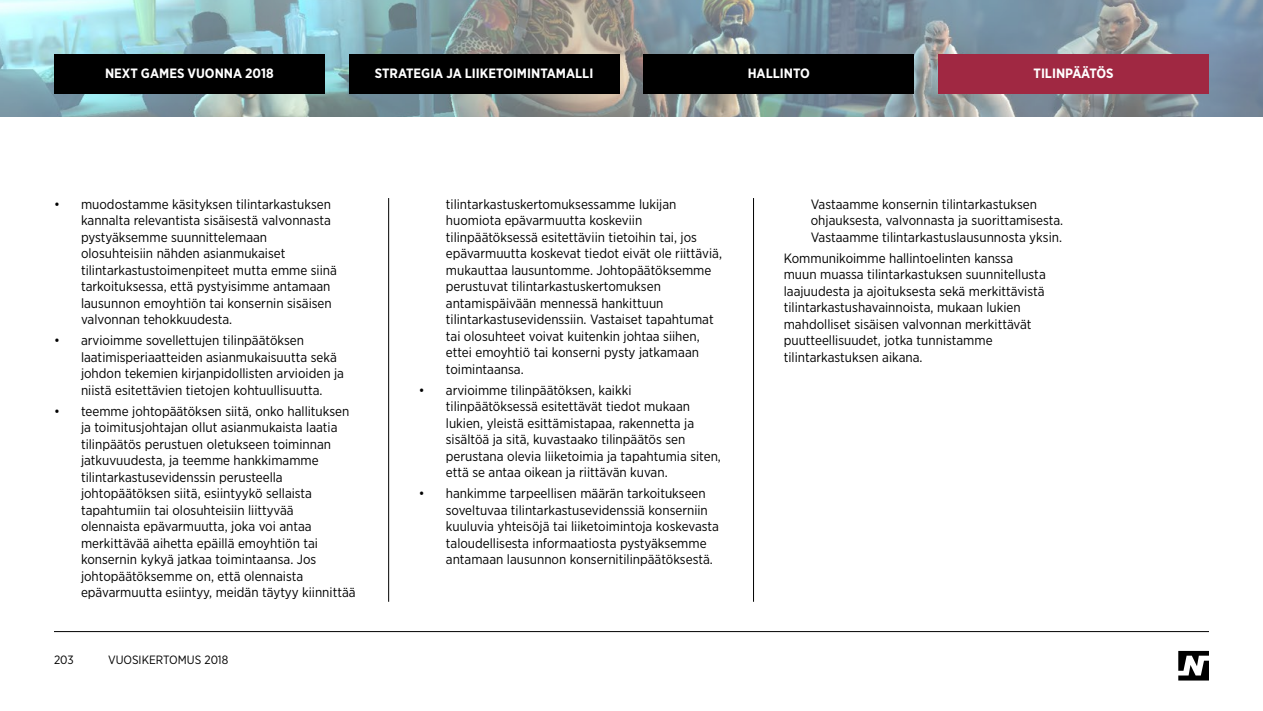
<style>
.page{position:relative;width:1263px;height:711px;background:#fff}
.page>*{position:absolute;margin:0;border:0;box-sizing:border-box;transform-origin:0 0}
.t1{font:13.5px/16.5px "Gotham Narrow";color:#000}
.t2{font:700 13.5px "Gotham Narrow";color:#fff}
.t3{font:12px "Gotham Narrow";color:#000}
</style>
<div class="page">
<hr style="left:54px;top:631px;width:1155px;height:1px;background:#000">
<svg style="left:1178px;top:650px;width:31px;height:30px"></svg>
<img style="left:0;top:0;width:1263px;height:116px">
<hr style="left:388px;top:198px;width:1px;height:403px;background:#000">
<hr style="left:753px;top:198px;width:1px;height:403px;background:#000">
<div style="left:938px;top:54px;width:271px;height:39px;background:#a02842"></div>
<div style="left:54px;top:54px;width:271px;height:39px;background:#000"></div>
<div style="left:349px;top:54px;width:270px;height:39px;background:#000"></div>
<div style="left:643px;top:54px;width:271px;height:39px;background:#000"></div>
<p class="t2" style="left:105px;top:65px;width:170px">NEXT GAMES VUONNA 2018</p>
<p class="t2" style="left:375px;top:65px;width:220px">STRATEGIA JA LIIKETOIMINTAMALLI</p>
<p class="t2" style="left:748px;top:65px;width:64px">HALLINTO</p>
<p class="t2" style="left:1033px;top:65px;width:82px">TILINPÄÄTÖS</p>
<p class="t1" style="left:81px;top:195px;width:257px;text-indent:-27px">• muodostamme käsityksen tilintarkastuksen kannalta relevantista sisäisestä valvonnasta pystyäksemme suunnittelemaan olosuhteisiin nähden asianmukaiset tilintarkastustoimenpiteet mutta emme siinä tarkoituksessa, että pystyisimme antamaan lausunnon emoyhtiön tai konsernin sisäisen valvonnan tehokkuudesta.</p>
<p class="t1" style="left:81px;top:332px;width:265px;text-indent:-27px">• arvioimme sovellettujen tilinpäätöksen laatimisperiaatteiden asianmukaisuutta sekä johdon tekemien kirjanpidollisten arvioiden ja niistä esitettävien tietojen kohtuullisuutta.</p>
<p class="t1" style="left:81px;top:402px;width:276px;text-indent:-27px">• teemme johtopäätöksen siitä, onko hallituksen ja toimitusjohtajan ollut asianmukaista laatia tilinpäätös perustuen oletukseen toiminnan jatkuvuudesta, ja teemme hankkimamme tilintarkastusevidenssin perusteella johtopäätöksen siitä, esiintyykö sellaista tapahtumiin tai olosuhteisiin liittyvää olennaista epävarmuutta, joka voi antaa merkittävää aihetta epäillä emoyhtiön tai konsernin kykyä jatkaa toimintaansa. Jos johtopäätöksemme on, että olennaista epävarmuutta esiintyy, meidän täytyy kiinnittää</p>
<p class="t3" style="left:54px;top:652px;width:21px">203</p>
<p class="t3" style="left:108px;top:652px;width:122px">VUOSIKERTOMUS 2018</p>
<p class="t1" style="left:446px;top:195px;width:278px">tilintarkastuskertomuksessamme lukijan huomiota epävarmuutta koskeviin tilinpäätöksessä esitettäviin tietoihin tai, jos epävarmuutta koskevat tiedot eivät ole riittäviä, mukauttaa lausuntomme. Johtopäätöksemme perustuvat tilintarkastuskertomuksen antamispäivään mennessä hankittuun tilintarkastusevidenssiin. Vastaiset tapahtumat tai olosuhteet voivat kuitenkin johtaa siihen, ettei emoyhtiö tai konserni pysty jatkamaan toimintaansa.</p>
<p class="t1" style="left:446px;top:381px;width:277px;text-indent:-27px">• arvioimme tilinpäätöksen, kaikki tilinpäätöksessä esitettävät tiedot mukaan lukien, yleistä esittämistapaa, rakennetta ja sisältöä ja sitä, kuvastaako tilinpäätös sen perustana olevia liiketoimia ja tapahtumia siten, että se antaa oikean ja riittävän kuvan.</p>
<p class="t1" style="left:446px;top:484px;width:275px;text-indent:-27px">• hankimme tarpeellisen määrän tarkoitukseen soveltuvaa tilintarkastusevidenssiä konserniin kuuluvia yhteisöjä tai liiketoimintoja koskevasta taloudellisesta informaatiosta pystyäksemme antamaan lausunnon konsernitilinpäätöksestä.</p>
<p class="t1" style="left:811px;top:195px;width:254px">Vastaamme konsernin tilintarkastuksen ohjauksesta, valvonnasta ja suorittamisesta.<br>Vastaamme tilintarkastuslausunnosta yksin.</p>
<p class="t1" style="left:784px;top:249px;width:264px">Kommunikoimme hallintoelinten kanssa muun muassa tilintarkastuksen suunnitellusta laajuudesta ja ajoituksesta sekä merkittävistä tilintarkastushavainnoista, mukaan lukien mahdolliset sisäisen valvonnan merkittävät puutteellisuudet, jotka tunnistamme tilintarkastuksen aikana.</p>
</div>
